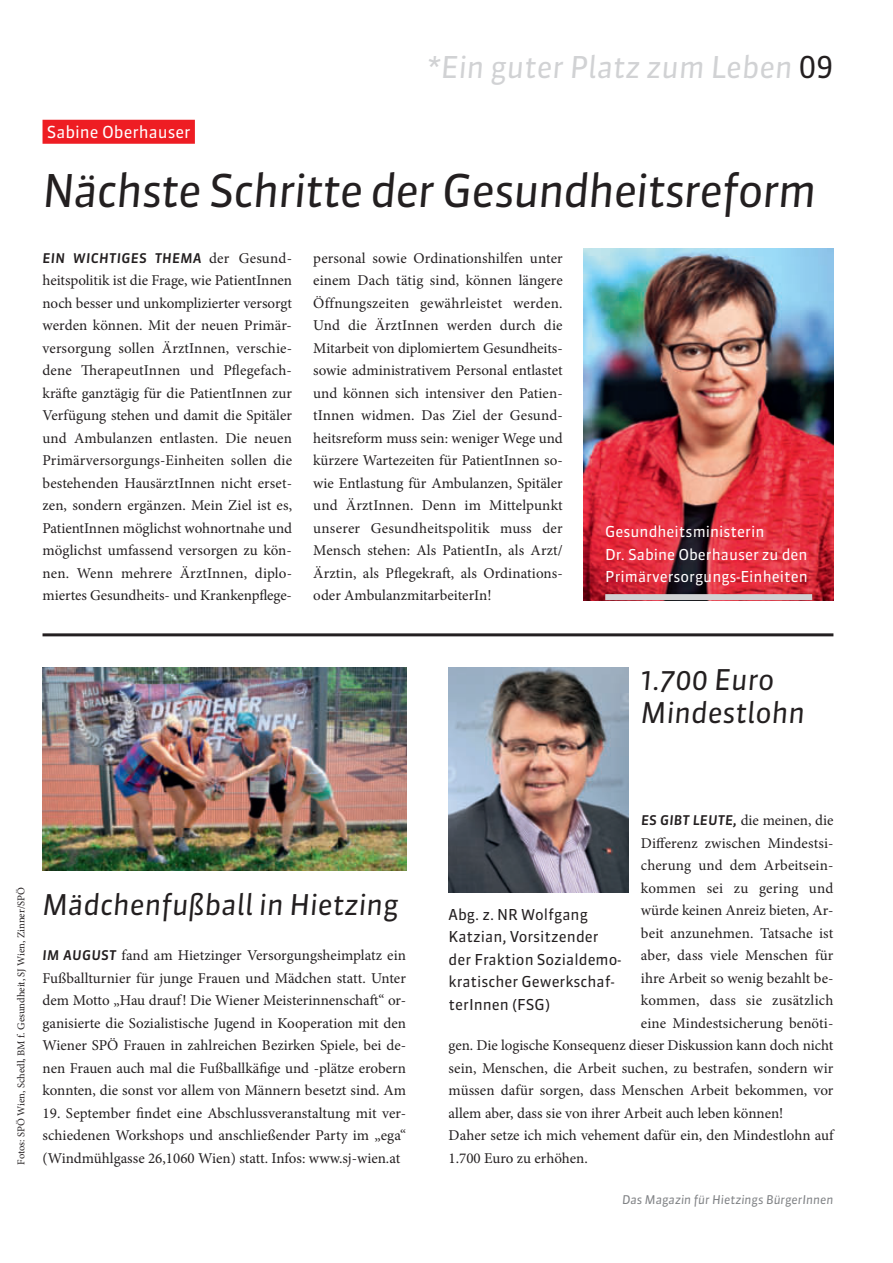
<style>
.page{position:relative;width:893px;height:1263px;background:#fff}
.page>*{position:absolute;margin:0;border:0;box-sizing:border-box;transform-origin:0 0}
.t1{font:italic 45px "Sanuk Pro";letter-spacing:-.025em;color:#231f20}
.t2{font:italic 30px "Sanuk Pro";color:#d1d2d4}
.t3{font:italic 28.5px/33px "Sanuk Pro";color:#231f20}
.t4{font:16.5px "Sanuk Pro";color:#fff}
.t5{font:15px/22.5px "Minion Pro";color:#231f20;text-align:justify}
.t6{font:15px/22.5px "Sanuk Pro";color:#231f20}
.t7{font:15px/22.5px "Sanuk Pro";color:#fff}
.t8{font:15px "Minion Pro";letter-spacing:.02em;color:#231f20}
.t9{font:italic 500 13.35px "Sanuk Pro";letter-spacing:.025em;color:#231f20}
.t10{font:italic 12px "Sanuk Pro";color:#808285}
.t11{font:10.5px "Minion Pro";color:#231f20}
.s1{font-style:normal;color:#231f20}
.s2{font-family:"Minion Pro";font-weight:400;font-style:normal;font-size:15px}
.s3{font-family:"Sanuk Pro";font-weight:500;font-style:italic;font-size:13.35px}
</style>
<div class="page">
<div style="left:43px;top:120px;width:152px;height:24px;background:#ee1d23"></div>
<hr style="left:43px;top:633px;width:790px;height:3px;background:#231f20">
<img style="left:43px;top:668px;width:363px;height:202px">
<img style="left:584px;top:249px;width:249px;height:351px">
<img style="left:449px;top:668px;width:179px;height:225px">
<div style="left:605px;top:594px;width:207px;height:6px;background:#d1d2d4"></div>
<p class="t2" style="left:428px;top:47px;width:407px">*Ein guter Platz zum Leben <span class="s1">09</span></p>
<p class="t4" style="left:47px;top:120px;width:145px">Sabine Oberhauser</p>
<p class="t1" style="left:43px;top:159px;width:775px">Nächste Schritte der Gesundheitsreform</p>
<p class="t9" style="left:43px;top:248px;width:251px">EIN WICHTIGES THEMA <span class="s2">der Gesund-</span></p>
<p class="t5" style="left:43px;top:269px;width:251px">heitspolitik ist die Frage, wie PatientInnen noch besser und unkomplizierter versorgt werden können. Mit der neuen Primär&shy;versorgung sollen ÄrztInnen, verschie&shy;dene TherapeutInnen und Pflegefach&shy;kräfte ganztägig für die PatientInnen zur Verfügung stehen und damit die Spitäler und Ambulanzen entlasten. Die neuen Primärversorgungs-Einheiten sollen die bestehenden HausärztInnen nicht erset&shy;zen, sondern ergänzen. Mein Ziel ist es, PatientInnen möglichst wohnortnahe und möglichst umfassend versorgen zu kön&shy;nen. Wenn mehrere ÄrztInnen, diplo&shy;miertes Gesundheits- und Krankenpflege-</p>
<p class="t5" style="left:313px;top:247px;width:251px">personal sowie Ordinationshilfen unter einem Dach tätig sind, können längere Öffnungszeiten gewährleistet werden.<br>Und die ÄrztInnen werden durch die Mitarbeit von diplomiertem Gesundheits&shy;sowie administrativem Personal entlastet und können sich intensiver den Patien&shy;tInnen widmen. Das Ziel der Gesund&shy;heitsreform muss sein: weniger Wege und kürzere Wartezeiten für PatientInnen so&shy;wie Entlastung für Ambulanzen, Spitäler und ÄrztInnen. Denn im Mittelpunkt unserer Gesundheitspolitik muss der Mensch stehen: Als PatientIn, als Arzt/ Ärztin, als Pflegekraft, als Ordinations&shy;oder AmbulanzmitarbeiterIn!</p>
<p class="t7" style="left:605px;top:520px;width:204px">Gesundheitsministerin<br>Dr. Sabine Oberhauser zu den<br>Primärversorgungs-Einheiten</p>
<p class="t3" style="left:641px;top:662px;width:166px">1.700 Euro<br>Mindestlohn</p>
<p class="t11" style="left:14px;top:1165px;width:279px;rotate:-90deg">Fotos: SPÖ Wien, Schedl, BM f. Gesundheit, SJ Wien, Zinner/SPÖ</p>
<p class="t3" style="left:43px;top:887px;width:358px">Mädchenfußball in Hietzing</p>
<p class="t5" style="left:43px;top:944px;width:365px"><span class="s3">IM AUGUST</span> fand am Hietzinger Versorgungsheimplatz ein Fußballturnier für junge Frauen und Mädchen statt. Unter dem Motto „Hau drauf! Die Wiener Meisterinnenschaft“ or&shy;ganisierte die Sozialistische Jugend in Kooperation mit den Wiener SPÖ Frauen in zahlreichen Bezirken Spiele, bei de&shy;nen Frauen auch mal die Fußballkäfige und -plätze erobern konnten, die sonst vor allem von Männern besetzt sind. Am</p>
<p class="t5" style="left:43px;top:1102px;width:365px">19. September findet eine Abschlussveranstaltung mit ver&shy;schiedenen Workshops und anschließender Party im „ega“ (Windmühlgasse 26,1060 Wien) statt. Infos: www.sj-wien.at</p>
<p class="t5" style="left:641px;top:809px;width:194px"><span class="s3">ES GIBT LEUTE,</span> die meinen, die</p>
<p class="t5" style="left:641px;top:832px;width:194px">Differenz zwischen Mindestsi-</p>
<p class="t5" style="left:641px;top:854px;width:194px">cherung und dem Arbeitsein-</p>
<p class="t8" style="left:641px;top:878px;width:194px">kommen sei zu gering und</p>
<p class="t5" style="left:641px;top:899px;width:194px">würde keinen Anreiz bieten, Ar-</p>
<p class="t5" style="left:641px;top:922px;width:194px">beit anzunehmen. Tatsache ist</p>
<p class="t5" style="left:641px;top:944px;width:194px">aber, dass viele Menschen für</p>
<p class="t5" style="left:641px;top:967px;width:194px">ihre Arbeit so wenig bezahlt be-</p>
<p class="t5" style="left:641px;top:989px;width:194px">kommen, dass sie zusätzlich</p>
<p class="t5" style="left:641px;top:1012px;width:194px">eine Mindestsicherung benöti-</p>
<p class="t5" style="left:449px;top:1034px;width:386px">gen. Die logische Konsequenz dieser Diskussion kann doch nicht</p>
<p class="t5" style="left:449px;top:1057px;width:386px">sein, Menschen, die Arbeit suchen, zu bestrafen, sondern wir</p>
<p class="t5" style="left:449px;top:1079px;width:386px">müssen dafür sorgen, dass Menschen Arbeit bekommen, vor</p>
<p class="t5" style="left:449px;top:1102px;width:336px">allem aber, dass sie von ihrer Arbeit auch leben können!</p>
<p class="t5" style="left:449px;top:1124px;width:386px">Daher setze ich mich vehement dafür ein, den Mindestlohn auf</p>
<p class="t6" style="left:449px;top:903px;width:174px">Abg. z. NR Wolfgang<br>Katzian, Vorsitzender der Fraktion Sozialdemo&shy;kratischer Gewerkschaf&shy;terInnen (FSG)</p>
<p class="t5" style="left:449px;top:1147px;width:141px">1.700 Euro zu erhöhen.</p>
<p class="t10" style="left:622px;top:1191px;width:213px">Das Magazin für Hietzings BürgerInnen</p>
</div>
